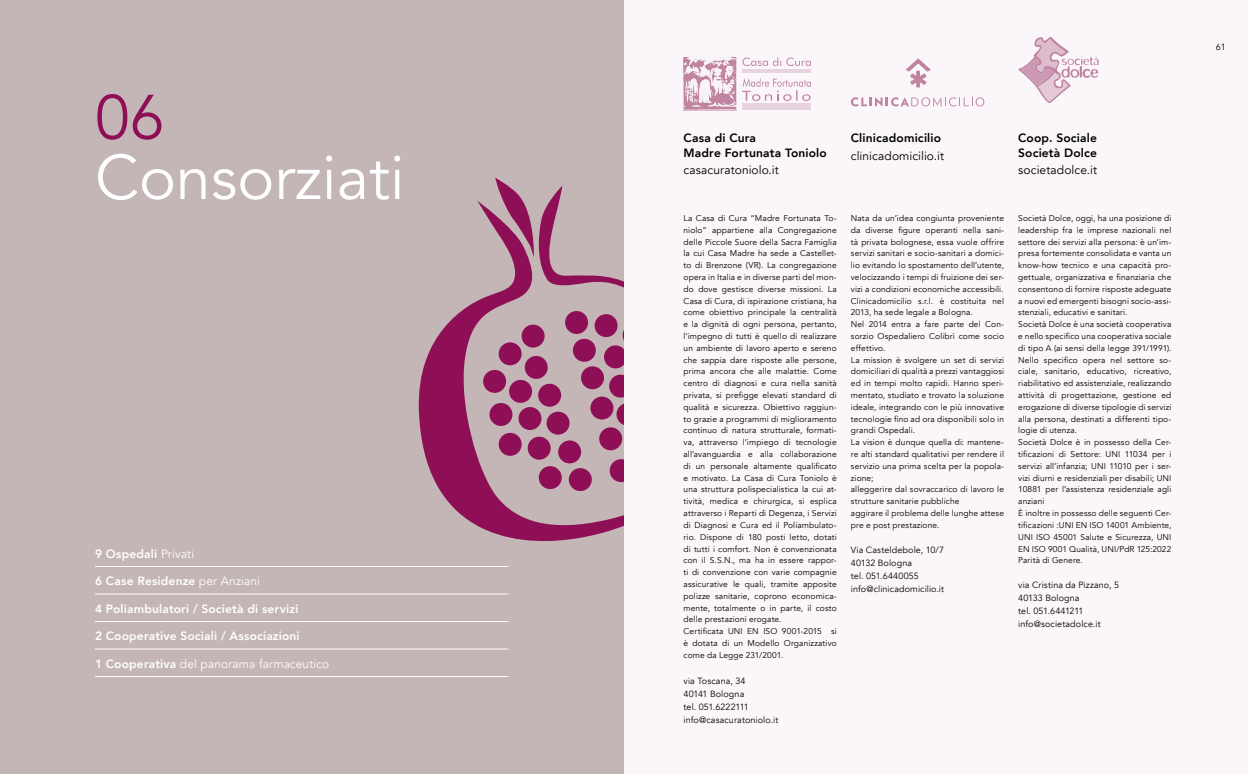
<style>
.page{position:relative;width:1248px;height:774px;background:#fff}
.page>*{position:absolute;margin:0;border:0;box-sizing:border-box;transform-origin:0 0}
.t1{font:62.4px "Avenir";color:#fff}
.t2{font:62.4px "Avenir";color:#8f0f57}
.t3{font:800 12px "Avenir";letter-spacing:.015em;color:#fff}
.t4{font:800 12px/14.4px "Avenir";letter-spacing:.015em;color:#000}
.t5{font:12px "Avenir";letter-spacing:.005em;color:#000}
.t6{font:12px "Avenir";letter-spacing:.005em;color:#fff}
.t7{font:9px/13px "Avenir";letter-spacing:.01em;color:#000}
.t8{font:8.4px/11.8px "Avenir";letter-spacing:.015em;color:#000}
.s1{font-weight:400}
.s2{font-weight:800}
</style>
<div class="page">
<div style="left:0;top:0;width:624px;height:774px;background:#c4b5b6"></div>
<svg style="left:418px;top:178px;width:206px;height:364px"></svg>
<hr style="left:95px;top:566px;width:413px;height:1px;background:#fff">
<hr style="left:95px;top:594px;width:413px;height:1px;background:#fff">
<hr style="left:95px;top:621px;width:413px;height:1px;background:#fff">
<hr style="left:95px;top:649px;width:413px;height:1px;background:#fff">
<hr style="left:95px;top:676px;width:413px;height:1px;background:#fff">
<div style="left:624px;top:0;width:623px;height:774px;background:#faf6f9"></div>
<svg style="left:851px;top:97px;width:133px;height:9px"></svg>
<svg style="left:905px;top:58px;width:25px;height:29px"></svg>
<svg style="left:683px;top:57px;width:128px;height:53px"></svg>
<svg style="left:1018px;top:37px;width:80px;height:66px"></svg>
<h1 class="t2" style="left:95px;top:80px;width:71px">06</h1>
<h1 class="t1" style="left:95px;top:140px;width:311px">Consorziati</h1>
<h2 class="t3" style="left:95px;top:544px;width:101px">9 Ospedali <span class="s1">Privati</span></h2>
<h2 class="t3" style="left:95px;top:572px;width:166px">6 Case Residenze <span class="s1">per Anziani</span></h2>
<h2 class="t3" style="left:95px;top:599px;width:205px">4 Poliambulatori / Società di servizi</h2>
<h2 class="t3" style="left:95px;top:627px;width:206px">2 Cooperative Sociali / Associazioni</h2>
<h2 class="t6" style="left:95px;top:657px;width:236px"><span class="s2">1 Cooperativa</span> del panorama farmaceutico</h2>
<h2 class="t4" style="left:683px;top:131px;width:145px">Casa di Cura<br>Madre Fortunata Toniolo</h2>
<h2 class="t5" style="left:683px;top:163px;width:97px">casacuratoniolo.it</h2>
<h2 class="t4" style="left:850px;top:131px;width:92px">Clinicadomicilio</h2>
<h2 class="t5" style="left:850px;top:148px;width:95px">clinicadomicilio.it</h2>
<h2 class="t4" style="left:1018px;top:131px;width:80px">Coop. Sociale<br>Società Dolce</h2>
<h2 class="t5" style="left:1018px;top:163px;width:80px">societadolce.it</h2>
<p class="t8" style="left:683px;top:212px;width:155px">La Casa di Cura “Madre Fortunata To&shy;niolo” appartiene alla Congregazione delle Piccole Suore della Sacra Famiglia la cui Casa Madre ha sede a Castellet&shy;to di Brenzone (VR). La congregazione opera in Italia e in diverse parti del mon&shy;do dove gestisce diverse missioni. La Casa di Cura, di ispirazione cristiana, ha come obiettivo principale la centralità e la dignità di ogni persona, pertanto, l’impegno di tutti è quello di realizzare un ambiente di lavoro aperto e sereno che sappia dare risposte alle persone, prima ancora che alle malattie. Come centro di diagnosi e cura nella sanità privata, si prefigge elevati standard di qualità e sicurezza. Obiettivo raggiun&shy;to grazie a programmi di miglioramento continuo di natura strutturale, formati&shy;va, attraverso l’impiego di tecnologie all’avanguardia e alla collaborazione di un personale altamente qualificato e motivato. La Casa di Cura Toniolo è una struttura polispecialistica la cui at&shy;tività, medica e chirurgica, si esplica attraverso i Reparti di Degenza, i Servizi di Diagnosi e Cura ed il Poliambulato&shy;rio. Dispone di 180 posti letto, dotati di tutti i comfort. Non è convenzionata con il S.S.N., ma ha in essere rappor&shy;ti di convenzione con varie compagnie assicurative le quali, tramite apposite polizze sanitarie, coprono economica&shy;mente, totalmente o in parte, il costo delle prestazioni erogate.<br>Certificata UNI EN ISO 9001-2015 si è dotata di un Modello Organizzativo come da Legge 231/2001.</p>
<p class="t7" style="left:683px;top:674px;width:96px">via Toscana, 34<br>40141 Bologna<br>tel. 051.6222111 info@casacuratoniolo.it</p>
<p class="t8" style="left:850px;top:212px;width:155px">Nata da un’idea congiunta proveniente da diverse figure operanti nella sani&shy;tà privata bolognese, essa vuole offrire servizi sanitari e socio-sanitari a domici&shy;lio evitando lo spostamento dell’utente, velocizzando i tempi di fruizione dei ser&shy;vizi a condizioni economiche accessibili.<br>Clinicadomicilio s.r.l. è costituita nel 2013, ha sede legale a Bologna.<br>Nel 2014 entra a fare parte del Con&shy;sorzio Ospedaliero Colibrì come socio effettivo.<br>La mission è svolgere un set di servizi domiciliari di qualità a prezzi vantaggiosi ed in tempi molto rapidi. Hanno speri&shy;mentato, studiato e trovato la soluzione ideale, integrando con le più innovative tecnologie fino ad ora disponibili solo in grandi Ospedali.<br>La vision è dunque quella di: mantene&shy;re alti standard qualitativi per rendere il servizio una prima scelta per la popola&shy;zione;<br>alleggerire dal sovraccarico di lavoro le strutture sanitarie pubbliche<br>aggirare il problema delle lunghe attese pre e post prestazione.</p>
<p class="t7" style="left:850px;top:543px;width:95px">Via Casteldebole, 10/7<br>40132 Bologna<br>tel. 051.6440055 info@clinicadomicilio.it</p>
<p class="t8" style="left:1018px;top:212px;width:155px">Società Dolce, oggi, ha una posizione di leadership fra le imprese nazionali nel settore dei servizi alla persona: è un’im&shy;presa fortemente consolidata e vanta un know-how tecnico e una capacità pro&shy;gettuale, organizzativa e finanziaria che consentono di fornire risposte adeguate a nuovi ed emergenti bisogni socio-assi&shy;stenziali, educativi e sanitari.<br>Società Dolce è una società cooperativa e nello specifico una cooperativa sociale di tipo A (ai sensi della legge 391/1991).<br>Nello specifico opera nel settore so&shy;ciale, sanitario, educativo, ricreativo, riabilitativo ed assistenziale, realizzando attività di progettazione, gestione ed erogazione di diverse tipologie di servizi alla persona, destinati a differenti tipo&shy;logie di utenza.<br>Società Dolce è in possesso della Cer&shy;tificazioni di Settore: UNI 11034 per i servizi all’infanzia; UNI 11010 per i ser&shy;vizi diurni e residenziali per disabili; UNI 10881 per l’assistenza residenziale agli anziani<br>È inoltre in possesso delle seguenti Cer&shy;tificazioni :UNI EN ISO 14001 Ambiente, UNI ISO 45001 Salute e Sicurezza, UNI EN ISO 9001 Qualità, UNI/PdR 125:2022<br>Parità di Genere.</p>
<p class="t7" style="left:1018px;top:579px;width:102px">via Cristina da Pizzano, 5<br>40133 Bologna<br>tel. 051.6441211 info@societadolce.it</p>
<p class="t7" style="left:1215px;top:41px;width:12px">61</p>
</div>
